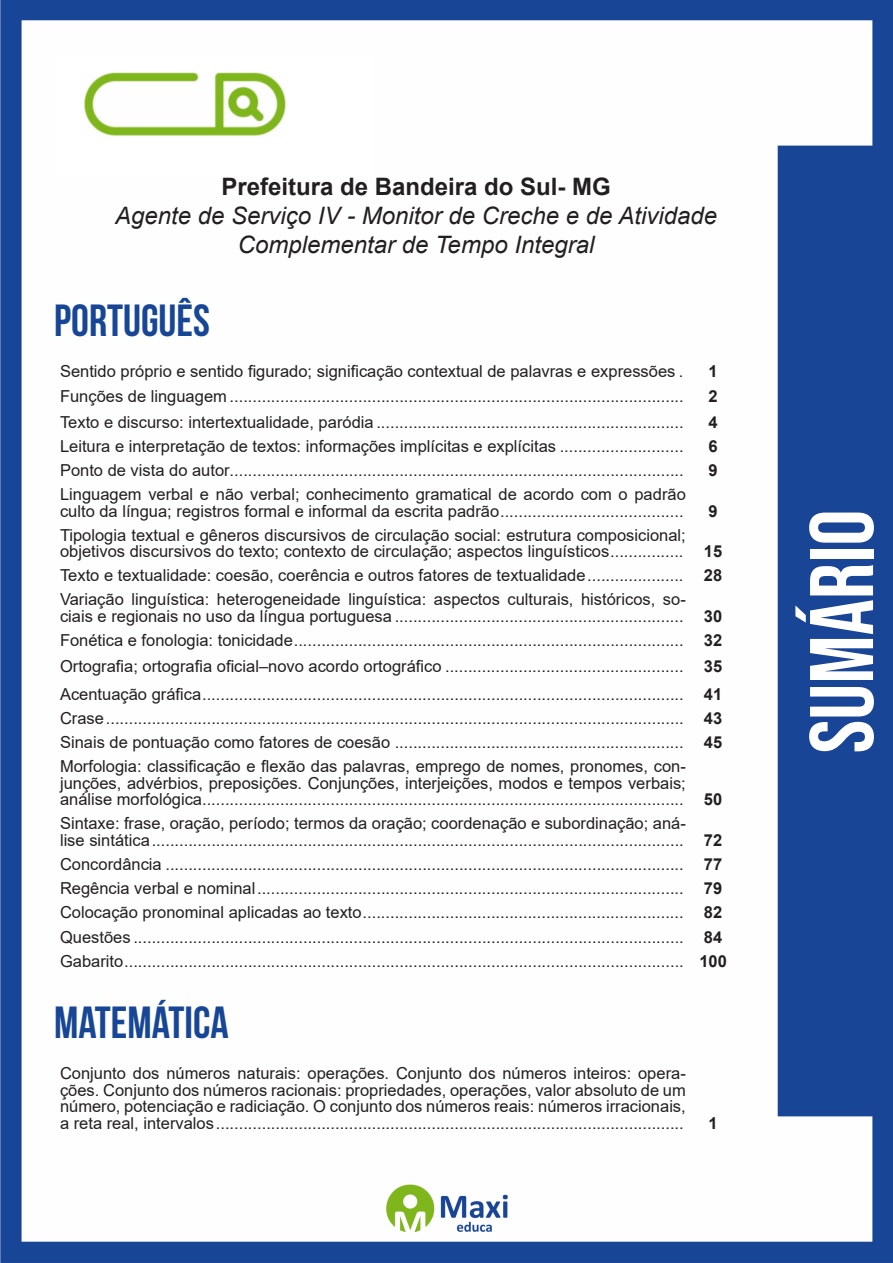
<style>
.page{position:relative;width:893px;height:1263px;background:#fff}
.page>*{position:absolute;margin:0;border:0;box-sizing:border-box;transform-origin:0 0}
.t1{font:90px "Bebas Neue";color:#fff}
.t2{font:700 45px "Bebas Neue";color:#184696}
.t3{font:italic 24px/28.8px "Arial";color:#231f20;text-align:center}
.t4{font:700 24px "Arial";color:#231f20}
.ALTERNATIVAS{font:16.5px/16.5px "Arial";color:#231f20}
.INDICE{font:700 16.5px "Arial";color:#231f20}
.TITULO_DE_LEI{font:700 16.5px "Arial";color:#231f20}
</style>
<div class="page">
<img style="left:0;top:0;width:893px;height:1263px">
<div style="left:55px;top:55px;width:317px;height:121px;background:#fff"></div>
<img style="left:84px;top:72px;width:201px;height:64px">
<p class="t4" style="left:221px;top:170px;width:391px">Prefeitura de Bandeira do Sul- MG</p>
<p class="t3" style="left:115px;top:201px;width:604px">Agente de Serviço IV - Monitor de Creche e de Atividade<br>Complementar de Tempo Integral</p>
<p class="t2" style="left:54px;top:295px;width:157px">PORTUGUÊS</p>
<p class="ALTERNATIVAS" style="left:60px;top:363px;width:625px">Sentido próprio e sentido figurado; significação contextual de palavras e expressões .</p>
<p class="INDICE" style="left:708px;top:360px;width:11px">1</p>
<p class="ALTERNATIVAS" style="left:60px;top:387px;width:625px">Funções de linguagem ...................................................................................................</p>
<p class="INDICE" style="left:708px;top:384px;width:11px">2</p>
<p class="ALTERNATIVAS" style="left:60px;top:414px;width:625px">Texto e discurso: intertextualidade, paródia ...................................................................</p>
<p class="INDICE" style="left:708px;top:411px;width:11px">4</p>
<p class="ALTERNATIVAS" style="left:60px;top:438px;width:625px">Leitura e interpretação de textos: informações implícitas e explícitas ...........................</p>
<p class="INDICE" style="left:708px;top:435px;width:11px">6</p>
<p class="ALTERNATIVAS" style="left:60px;top:462px;width:625px">Ponto de vista do autor...................................................................................................</p>
<p class="INDICE" style="left:708px;top:459px;width:11px">9</p>
<p class="ALTERNATIVAS" style="left:60px;top:486px;width:627px">Linguagem verbal e não verbal; conhecimento gramatical de acordo com o padrão culto da língua; registros formal e informal da escrita padrão........................................</p>
<p class="INDICE" style="left:708px;top:499px;width:11px">9</p>
<p class="ALTERNATIVAS" style="left:60px;top:527px;width:627px">Tipologia textual e gêneros discursivos de circulação social: estrutura composicional; objetivos discursivos do texto; contexto de circulação; aspectos linguísticos................</p>
<p class="INDICE" style="left:704px;top:540px;width:20px">15</p>
<p class="ALTERNATIVAS" style="left:60px;top:567px;width:625px">Texto e textualidade: coesão, coerência e outros fatores de textualidade.....................</p>
<p class="INDICE" style="left:704px;top:564px;width:20px">28</p>
<p class="ALTERNATIVAS" style="left:60px;top:591px;width:627px">Variação linguística: heterogeneidade linguística: aspectos culturais, históricos, so&shy;ciais e regionais no uso da língua portuguesa ...............................................................</p>
<p class="TITULO_DE_LEI" style="left:704px;top:604px;width:20px">30</p>
<p class="ALTERNATIVAS" style="left:60px;top:632px;width:625px">Fonética e fonologia: tonicidade.....................................................................................</p>
<p class="INDICE" style="left:704px;top:628px;width:20px">32</p>
<p class="ALTERNATIVAS" style="left:60px;top:658px;width:625px">Ortografia; ortografia oficial–novo acordo ortográfico ....................................................</p>
<p class="INDICE" style="left:704px;top:655px;width:20px">35</p>
<p class="ALTERNATIVAS" style="left:60px;top:686px;width:625px">Acentuação gráfica.........................................................................................................</p>
<p class="INDICE" style="left:704px;top:683px;width:20px">41</p>
<p class="ALTERNATIVAS" style="left:60px;top:710px;width:625px">Crase..............................................................................................................................</p>
<p class="INDICE" style="left:704px;top:707px;width:20px">43</p>
<p class="ALTERNATIVAS" style="left:60px;top:734px;width:625px">Sinais de pontuação como fatores de coesão ...............................................................</p>
<p class="INDICE" style="left:704px;top:731px;width:20px">45</p>
<p class="ALTERNATIVAS" style="left:60px;top:758px;width:627px;text-align:justify">Morfologia: classificação e flexão das palavras, emprego de nomes, pronomes, con&shy;junções, advérbios, preposições. Conjunções, interjeições, modos e tempos verbais; análise morfológica.........................................................................................................</p>
<p class="INDICE" style="left:704px;top:788px;width:20px">50</p>
<p class="ALTERNATIVAS" style="left:60px;top:815px;width:627px">Sintaxe: frase, oração, período; termos da oração; coordenação e subordinação; aná&shy;lise sintática....................................................................................................................</p>
<p class="INDICE" style="left:704px;top:828px;width:20px">72</p>
<p class="ALTERNATIVAS" style="left:60px;top:856px;width:625px">Concordância .................................................................................................................</p>
<p class="INDICE" style="left:704px;top:852px;width:20px">77</p>
<p class="ALTERNATIVAS" style="left:60px;top:880px;width:625px">Regência verbal e nominal.............................................................................................</p>
<p class="INDICE" style="left:704px;top:876px;width:20px">79</p>
<p class="ALTERNATIVAS" style="left:60px;top:904px;width:625px">Colocação pronominal aplicadas ao texto......................................................................</p>
<p class="INDICE" style="left:704px;top:901px;width:20px">82</p>
<p class="ALTERNATIVAS" style="left:60px;top:929px;width:625px">Questões ........................................................................................................................</p>
<p class="INDICE" style="left:704px;top:925px;width:20px">84</p>
<p class="ALTERNATIVAS" style="left:60px;top:953px;width:625px">Gabarito..........................................................................................................................</p>
<p class="INDICE" style="left:699px;top:950px;width:29px">100</p>
<p class="t2" style="left:54px;top:998px;width:176px">MATEMÁTICA</p>
<p class="ALTERNATIVAS" style="left:60px;top:1065px;width:627px;text-align:justify">Conjunto dos números naturais: operações. Conjunto dos números inteiros: opera&shy;ções. Conjunto dos números racionais: propriedades, operações, valor absoluto de um número, potenciação e radiciação. O conjunto dos números reais: números irracionais, a reta real, intervalos......................................................................................................</p>
<p class="INDICE" style="left:708px;top:1111px;width:11px">1</p>
<h1 class="t1" style="left:791px;top:753px;width:245px;rotate:-90deg">sumário</h1>
</div>
